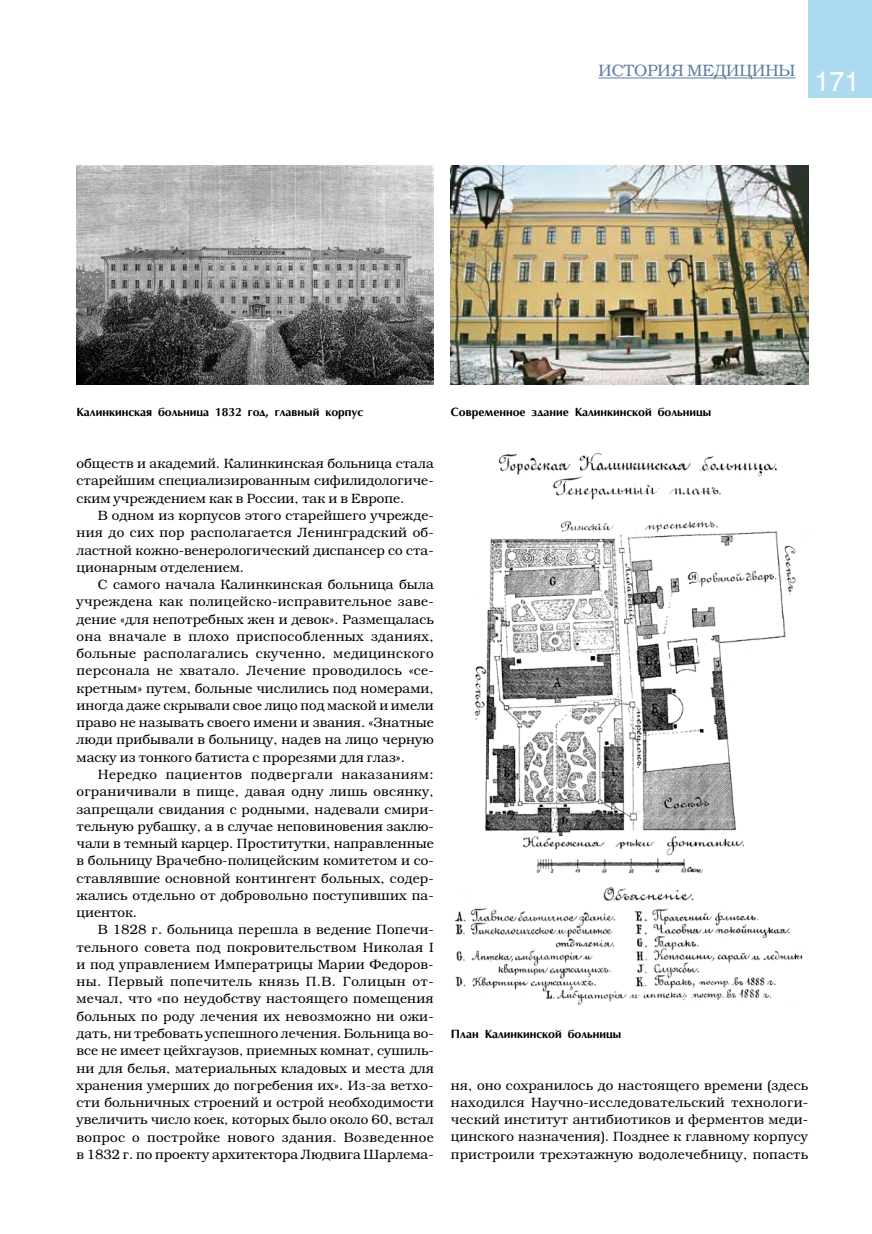
<style>
.page{position:relative;width:872px;height:1234px;background:#fff}
.page>*{position:absolute;margin:0;border:0;box-sizing:border-box;transform-origin:0 0}
.t1{font:27px "Helios";color:#fff}
.t2{font:300 16.5px "Bookman C";color:#5c7c9f}
.t3{font:300 13.5px/17.2px "Bookman C";color:#000;text-align:justify}
.t4{font:700 12px "AG Optima";color:#000}
</style>
<div class="page">
<div style="left:808px;top:0;width:64px;height:98px;background:#acdbf0"></div>
<hr style="left:598px;top:77px;width:197px;height:1px;background:#5c7c9f">
<img style="left:77px;top:165px;width:357px;height:220px">
<img style="left:455px;top:452px;width:352px;height:553px">
<img style="left:451px;top:165px;width:357px;height:220px">
<p class="t2" style="left:598px;top:61px;width:198px">ИСТОРИЯ МЕДИЦИНЫ</p>
<h1 class="t1" style="left:814px;top:67px;width:47px">171</h1>
<p class="t4" style="left:77px;top:405px;width:288px">Калинкинская больница 1832 год, главный корпус</p>
<p class="t3" style="left:77px;top:455px;width:359px">обществ и академий. Калинкинская больница стала старейшим специализированным сифилидологиче&shy;ским учреждением как в России, так и в Европе.</p>
<p class="t3" style="left:77px;top:506px;width:359px;text-indent:21px">В одном из корпусов этого старейшего учрежде&shy;ния до сих пор располагается Ленинградский об&shy;ластной кожно-венерологический диспансер со ста&shy;ционарным отделением.</p>
<p class="t3" style="left:77px;top:575px;width:359px;text-indent:21px">С самого начала Калинкинская больница была учреждена как полицейско-исправительное заве&shy;дение «для непотребных жен и девок». Размещалась она вначале в плохо приспособленных зданиях, больные располагались скученно, медицинского персонала не хватало. Лечение проводилось «се&shy;кретным» путем, больные числились под номерами, иногда даже скрывали свое лицо под маской и имели право не называть своего имени и звания. «Знатные люди прибывали в больницу, надев на лицо черную маску из тонкого батиста с прорезями для глаз».</p>
<p class="t3" style="left:76px;top:765px;width:359px;text-indent:21px">Нередко пациентов подвергали наказаниям: ограничивали в пище, давая одну лишь овсянку, запрещали свидания с родными, надевали смири&shy;тельную рубашку, а в случае неповиновения заклю&shy;чали в темный карцер. Проститутки, направленные в больницу Врачебно-полицейским комитетом и со&shy;ставлявшие основной контингент больных, содер&shy;жались отдельно от добровольно поступивших па&shy;циенток.</p>
<p class="t3" style="left:76px;top:920px;width:359px;text-indent:21px">В 1828 г. больница перешла в ведение Попечи&shy;тельного совета под покровительством Николая I и под управлением Императрицы Марии Федоров&shy;ны. Первый попечитель князь П.В. Голицын от&shy;мечал, что «по неудобству настоящего помещения больных по роду лечения их невозможно ни ожи&shy;дать, ни требовать успешного лечения. Больница во&shy;все не имеет цейхгаузов, приемных комнат, сушиль&shy;ни для белья, материальных кладовых и места для хранения умерших до погребения их». Из-за ветхо&shy;сти больничных строений и острой необходимости увеличить число коек, которых было около 60, встал вопрос о постройке нового здания. Возведенное в 1832 г. по проекту архитектора Людвига Шарлема-</p>
<p class="t4" style="left:451px;top:405px;width:262px">Современное здание Калинкинской больницы</p>
<p class="t4" style="left:451px;top:1026px;width:172px">План Калинкинской больницы</p>
<p class="t3" style="left:451px;top:1076px;width:359px">ня, оно сохранилось до настоящего времени (здесь находился Научно-исследовательский технологи&shy;ческий институт антибиотиков и ферментов меди&shy;цинского назначения). Позднее к главному корпусу пристроили трехэтажную водолечебницу, попасть</p>
</div>
